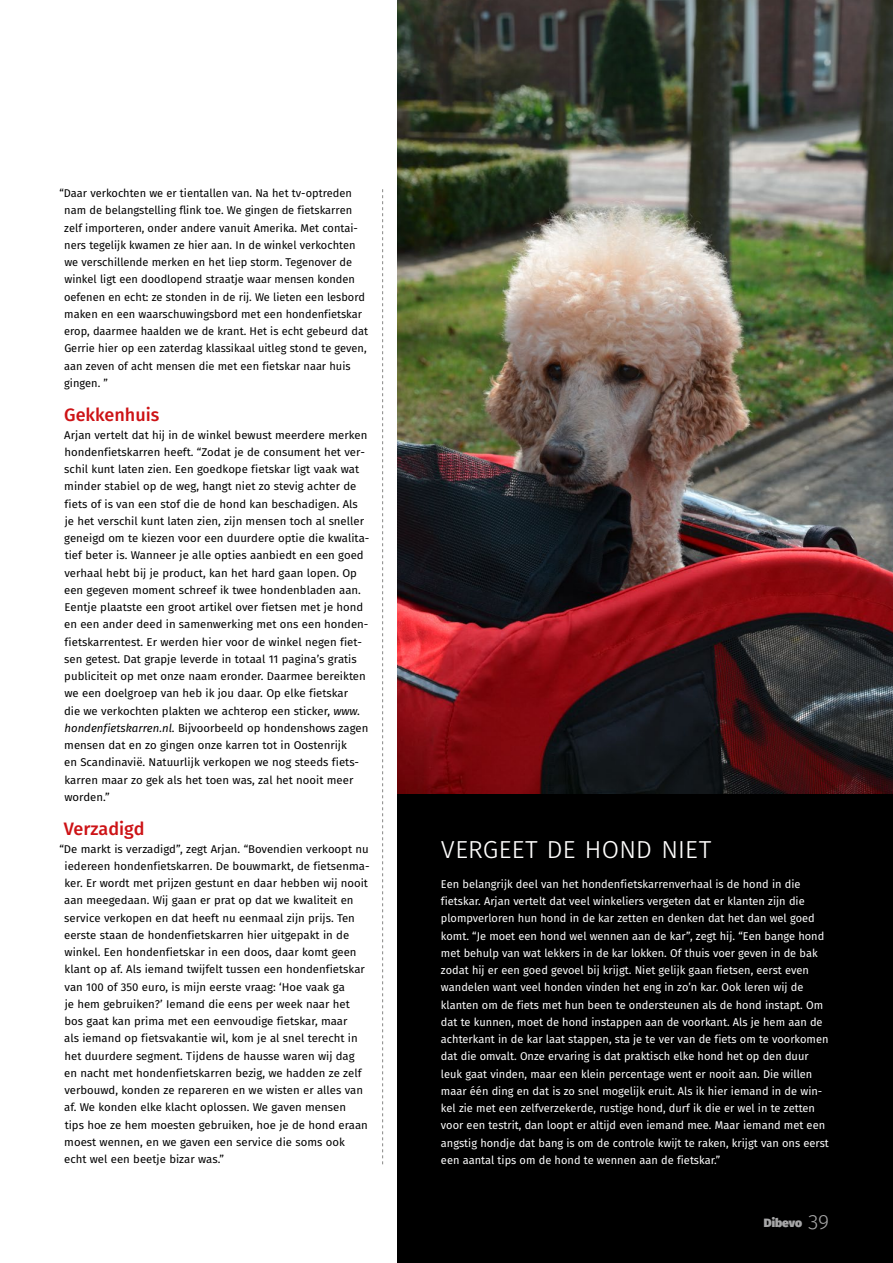
<style>
.page{position:relative;width:893px;height:1263px;background:#fff}
.page>*{position:absolute;margin:0;border:0;box-sizing:border-box;transform-origin:0 0}
.t1{font:300 30px "Fira Sans";letter-spacing:-.025em;color:#fefdfc}
.t2{font:500 18px "Fira Sans";color:#cd1316}
.t3{font:900 12px "Fira Sans";color:#a7a7a8}
.t4{font:11.25px/17.2px "Fira Sans";color:#000}
.t5{font:11.25px/17.2px "Fira Sans";color:#fdfdfd}
.s1{font-style:italic}
.s2{font-weight:300;font-size:21px}
</style>
<div class="page">
<svg style="left:382px;top:189px;width:1px;height:975px"></svg>
<div style="left:398px;top:792px;width:495px;height:471px;background:#000"></div>
<img style="left:398px;top:0;width:495px;height:793px">
<p class="t4" style="left:64px;top:184px;width:305px;text-indent:-5px">“Daar verkochten we er tientallen van. Na het tv-optreden nam de belangstelling flink toe. We gingen de fietskarren zelf importeren, onder andere vanuit Amerika. Met contai&shy;ners tegelijk kwamen ze hier aan. In de winkel verkochten we verschillende merken en het liep storm. Tegenover de winkel ligt een doodlopend straatje waar mensen konden oefenen en echt: ze stonden in de rij. We lieten een lesbord maken en een waarschuwingsbord met een hondenfietskar erop, daarmee haalden we de krant. Het is echt gebeurd dat Gerrie hier op een zaterdag klassikaal uitleg stond te geven, aan zeven of acht mensen die met een fietskar naar huis gingen. ”</p>
<h2 class="t2" style="left:64px;top:401px;width:97px">Gekkenhuis</h2>
<p class="t4" style="left:64px;top:426px;width:307px">Arjan vertelt dat hij in de winkel bewust meerdere merken hondenfietskarren heeft. “Zodat je de consument het ver&shy;schil kunt laten zien. Een goedkope fietskar ligt vaak wat minder stabiel op de weg, hangt niet zo stevig achter de fiets of is van een stof die de hond kan beschadigen. Als je het verschil kunt laten zien, zijn mensen toch al sneller geneigd om te kiezen voor een duurdere optie die kwalita&shy;tief beter is. Wanneer je alle opties aanbiedt en een goed verhaal hebt bij je product, kan het hard gaan lopen. Op een gegeven moment schreef ik twee hondenbladen aan.<br>Eentje plaatste een groot artikel over fietsen met je hond en een ander deed in samenwerking met ons een honden&shy;fietskarrentest. Er werden hier voor de winkel negen fiet&shy;sen getest. Dat grapje leverde in totaal 11 pagina’s gratis publiciteit op met onze naam eronder. Daarmee bereikten we een doelgroep van heb ik jou daar. Op elke fietskar<br>die we verkochten plakten we achterop een sticker, <span class="s1">www. hondenfietskarren.nl</span>. Bijvoorbeeld op hondenshows zagen mensen dat en zo gingen onze karren tot in Oostenrijk<br>en Scandinavië. Natuurlijk verkopen we nog steeds fiets&shy;karren maar zo gek als het toen was, zal het nooit meer worden.”</p>
<h2 class="t2" style="left:64px;top:815px;width:82px">Verzadigd</h2>
<p class="t4" style="left:64px;top:840px;width:307px;text-indent:-5px">“De markt is verzadigd”, zegt Arjan. “Bovendien verkoopt nu iedereen hondenfietskarren. De bouwmarkt, de fietsenma&shy;ker. Er wordt met prijzen gestunt en daar hebben wij nooit aan meegedaan. Wij gaan er prat op dat we kwaliteit en service verkopen en dat heeft nu eenmaal zijn prijs. Ten eerste staan de hondenfietskarren hier uitgepakt in de winkel. Een hondenfietskar in een doos, daar komt geen klant op af. Als iemand twijfelt tussen een hondenfietskar van 100 of 350 euro, is mijn eerste vraag: ‘Hoe vaak ga<br>je hem gebruiken?’ Iemand die eens per week naar het bos gaat kan prima met een eenvoudige fietskar, maar<br>als iemand op fietsvakantie wil, kom je al snel terecht in het duurdere segment. Tijdens de hausse waren wij dag en nacht met hondenfietskarren bezig, we hadden ze zelf verbouwd, konden ze repareren en we wisten er alles van af. We konden elke klacht oplossen. We gaven mensen<br>tips hoe ze hem moesten gebruiken, hoe je de hond eraan moest wennen, en we gaven een service die soms ook echt wel een beetje bizar was.”</p>
<h1 class="t1" style="left:441px;top:826px;width:272px">Vergeet de hond niet</h1>
<p class="t5" style="left:441px;top:875px;width:389px">Een belangrijk deel van het hondenfietskarrenverhaal is de hond in die fietskar. Arjan vertelt dat veel winkeliers vergeten dat er klanten zijn die plompverloren hun hond in de kar zetten en denken dat het dan wel goed komt. “Je moet een hond wel wennen aan de kar”, zegt hij. “Een bange hond met behulp van wat lekkers in de kar lokken. Of thuis voer geven in de bak zodat hij er een goed gevoel bij krijgt. Niet gelijk gaan fietsen, eerst even wandelen want veel honden vinden het eng in zo’n kar. Ook leren wij de klanten om de fiets met hun been te ondersteunen als de hond instapt. Om dat te kunnen, moet de hond instappen aan de voorkant. Als je hem aan de achterkant in de kar laat stappen, sta je te ver van de fiets om te voorkomen dat die omvalt. Onze ervaring is dat praktisch elke hond het op den duur leuk gaat vinden, maar een klein percentage went er nooit aan. Die willen maar één ding en dat is zo snel mogelijk eruit. Als ik hier iemand in de win&shy;kel zie met een zelfverzekerde, rustige hond, durf ik die er wel in te zetten voor een testrit, dan loopt er altijd even iemand mee. Maar iemand met een angstig hondje dat bang is om de controle kwijt te raken, krijgt van ons eerst een aantal tips om de hond te wennen aan de fietskar.”</p>
<p class="t3" style="left:764px;top:1212px;width:67px">Dibevo <span class="s2">39</span></p>
</div>
